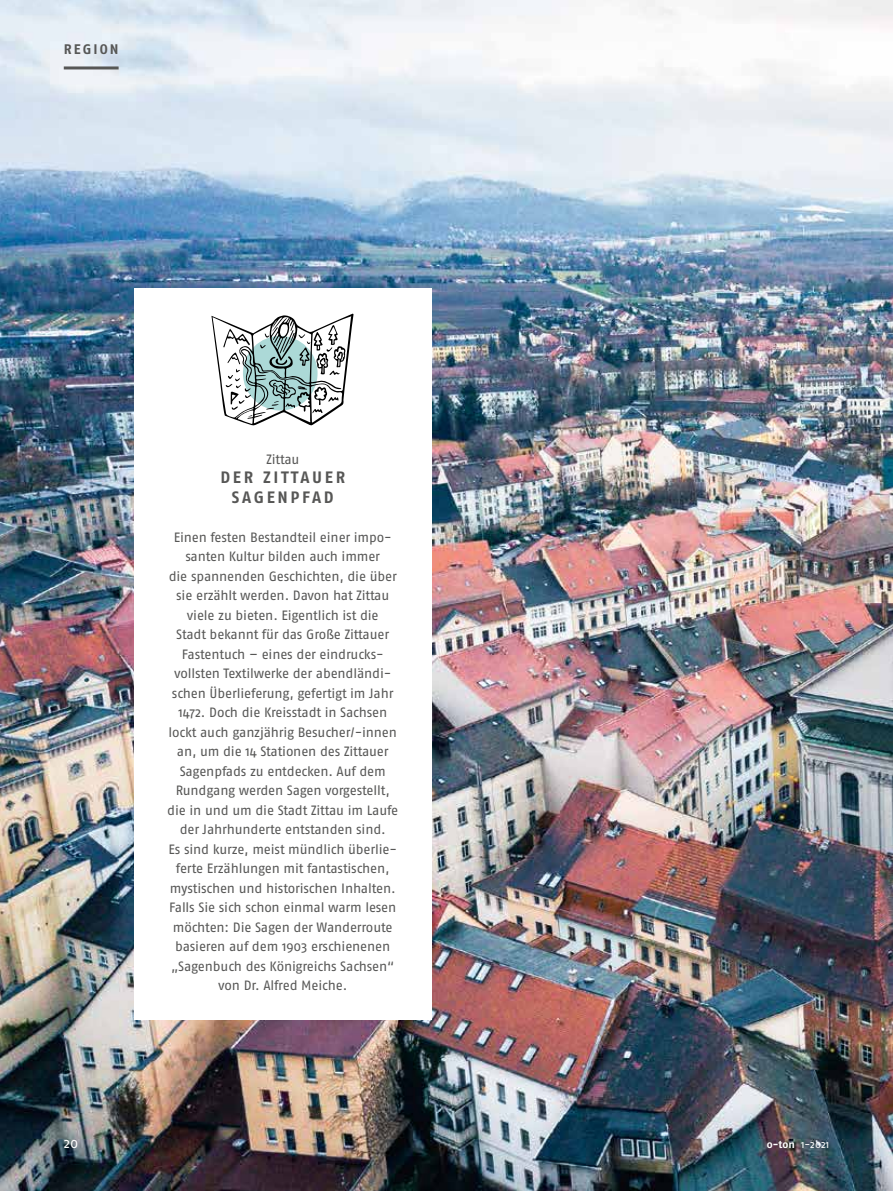
<style>
.page{position:relative;width:893px;height:1191px;background:#fff}
.page>*{position:absolute;margin:0;border:0;box-sizing:border-box;transform-origin:0 0}
.t1{font:700 16.5px/19.5px "Fago OT";letter-spacing:.16em;color:#575756;text-align:center}
.t2{font:14.25px "Fago OT";color:#fff}
.t3{font:700 13.8px "Fago No";letter-spacing:.15em;color:#575756}
.t4{font:13.5px/19.5px "Fago OT";letter-spacing:-.015em;color:#575756;text-align:center}
.t5{font:10.5px "Fago OT";color:#fff}
.s1{font-weight:700}
</style>
<div class="page">
<img style="left:0;top:0;width:893px;height:1191px">
<div style="left:134px;top:288px;width:298px;height:731px;background:#fff"></div>
<hr style="left:64px;top:66px;width:55px;height:3px;background:#575756">
<svg style="left:211px;top:313px;width:143px;height:113px"></svg>
<p class="t3" style="left:64px;top:41px;width:56px">REGION</p>
<p class="t4" style="left:266px;top:449px;width:35px">Zittau</p>
<p class="t1" style="left:220px;top:467px;width:126px">DER ZITTAUER<br>SAGENPFAD</p>
<p class="t4" style="left:167px;top:527px;width:233px">Einen festen Bestandteil einer impo&shy;santen Kultur bilden auch immer<br>die spannenden Geschichten, die über sie erzählt werden. Davon hat Zittau viele zu bieten. Eigentlich ist die<br>Stadt bekannt für das Große Zittauer Fastentuch – eines der eindrucks&shy;vollsten Textilwerke der abendländi&shy;schen Überlieferung, gefertigt im Jahr 1472. Doch die Kreisstadt in Sachsen lockt auch ganzjährig Besucher/-innen an, um die 14 Stationen des Zittauer Sagenpfads zu entdecken. Auf dem Rundgang werden Sagen vorgestellt, die in und um die Stadt Zittau im Laufe der Jahrhunderte entstanden sind.<br>Es sind kurze, meist mündlich überlie&shy;ferte Erzählungen mit fantastischen, mystischen und historischen Inhalten.<br>Falls Sie sich schon einmal warm lesen möchten: Die Sagen der Wanderroute basieren auf dem 1903 erschienenen „Sagenbuch des Königreichs Sachsen“ von Dr. Alfred Meiche.</p>
<p class="t2" style="left:64px;top:1134px;width:16px">20</p>
<p class="t5" style="left:767px;top:1138px;width:64px"><span class="s1">o-ton</span> 1-2021</p>
</div>
